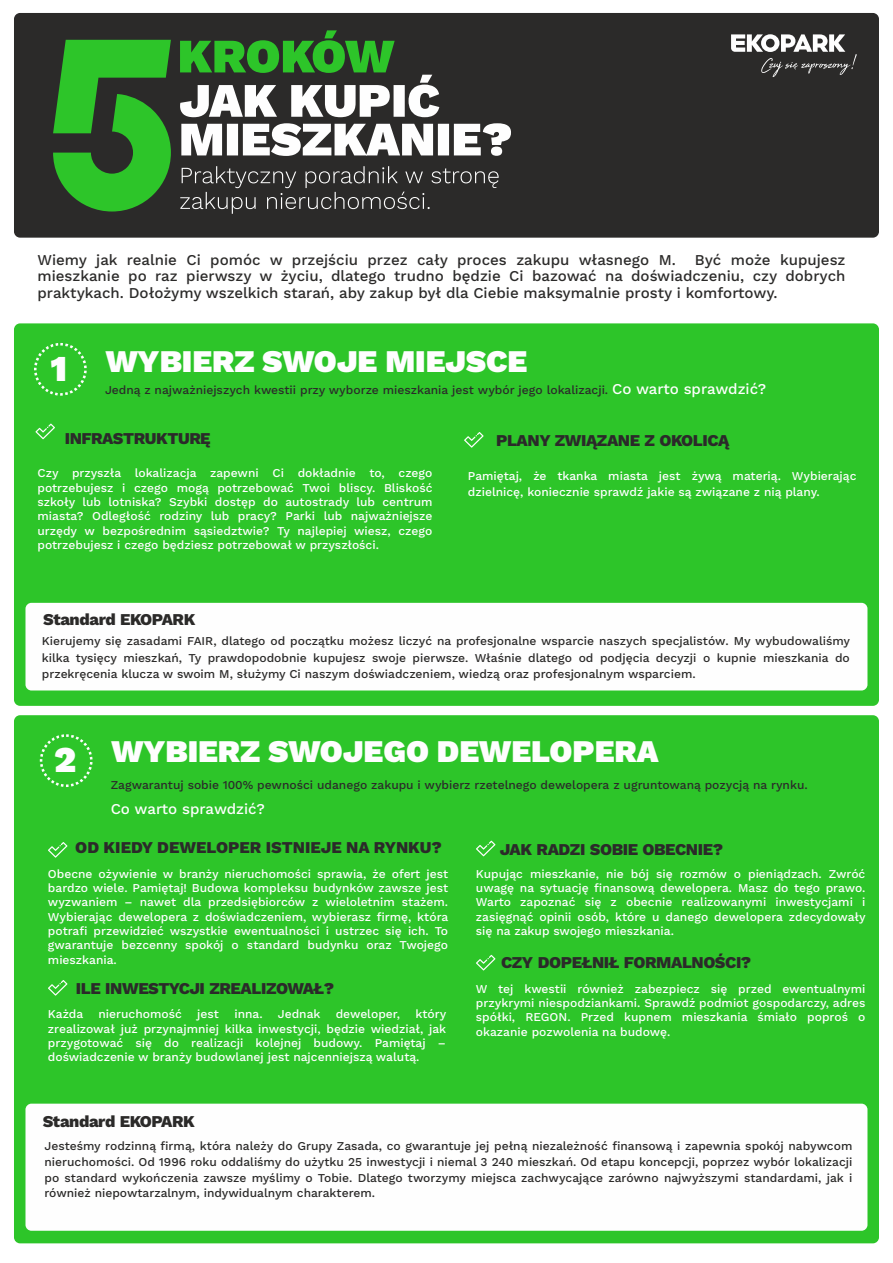
<style>
.page{position:relative;width:893px;height:1263px;background:#fff}
.page>*{position:absolute;margin:0;border:0;box-sizing:border-box;transform-origin:0 0}
.t1{font:900 36.45px "Work Sans";color:#fefefe}
.t2{font:900 31.5px "Work Sans";color:#fefefe}
.t3{font:800 16.5px "Work Sans";letter-spacing:-.025em;color:#2b2a29}
.t4{font:800 16.5px "Work Sans";color:#2b2a29}
.t5{font:500 15px/16.6px "Work Sans";color:#2b2a29;text-align:justify}
.t6{font:500 15px "Work Sans";color:#fefefe}
.t7{font:500 12px/14.4px "Work Sans";color:#fefefe;text-align:justify}
.t8{font:500 12px/15.6px "Work Sans";color:#2b2a29;text-align:justify}
.s1{font-size:15px;color:#fefefe}
</style>
<div class="page">
<div style="left:14px;top:13px;width:865px;height:225px;background:#2b2a29;border-radius:6px"></div>
<svg style="left:53px;top:40px;width:118px;height:171px"></svg>
<svg style="left:180px;top:30px;width:331px;height:126px"></svg>
<svg style="left:180px;top:166px;width:319px;height:48px"></svg>
<svg style="left:731px;top:34px;width:126px;height:43px"></svg>
<div style="left:14px;top:323px;width:865px;height:383px;background:#2dc529;border-radius:6px"></div>
<svg style="left:36px;top:424px;width:19px;height:15px"></svg>
<svg style="left:464px;top:432px;width:20px;height:16px"></svg>
<div style="left:25px;top:603px;width:842px;height:87px;background:#fefefe;border-radius:6px"></div>
<div style="left:14px;top:715px;width:865px;height:528px;background:#2dc529;border-radius:6px"></div>
<svg style="left:476px;top:841px;width:19px;height:15px"></svg>
<svg style="left:48px;top:980px;width:19px;height:15px"></svg>
<svg style="left:476px;top:955px;width:19px;height:15px"></svg>
<svg style="left:48px;top:842px;width:19px;height:16px"></svg>
<div style="left:34px;top:343px;width:53px;height:53px;border:3px dashed #fefefe;border-radius:50%"></div>
<div style="left:40px;top:734px;width:53px;height:53px;border:3px dashed #fefefe;border-radius:50%"></div>
<div style="left:25px;top:1104px;width:842px;height:127px;background:#fefefe;border-radius:6px"></div>
<p class="t5" style="left:38px;top:251px;width:640px">Wiemy jak realnie Ci pomóc w przejściu przez cały proces zakupu własnego M.</p>
<p class="t5" style="left:38px;top:251px;width:809px;text-indent:657px">Być może kupujesz mieszkanie po raz pierwszy w życiu, dlatego trudno będzie Ci bazować na doświadczeniu, czy dobrych praktykach. Dołożymy wszelkich starań, aby zakup był dla Ciebie maksymalnie prosty i komfortowy.</p>
<h2 class="t2" style="left:106px;top:343px;width:423px">WYBIERZ SWOJE MIEJSCE</h2>
<p class="t8" style="left:105px;top:382px;width:663px">Jedną z najważniejszych kwestii przy wyborze mieszkania jest wybór jego lokalizacji. <span class="s1">Co warto sprawdzić?</span></p>
<h3 class="t3" style="left:496px;top:431px;width:235px">PLANY ZWIĄZANE Z OKOLICĄ</h3>
<p class="t7" style="left:37px;top:466px;width:397px">Czy przyszła lokalizacja zapewni Ci dokładnie to, czego potrzebujesz i czego mogą potrzebować Twoi bliscy. Bliskość szkoły lub lotniska? Szybki dostęp do autostrady lub centrum miasta? Odległość rodziny lub pracy? Parki lub najważniejsze urzędy w bezpośrednim sąsiedztwie? Ty najlepiej wiesz, czego potrzebujesz i czego będziesz potrzebował w przyszłości.</p>
<p class="t7" style="left:468px;top:467px;width:390px;line-height:16.6px">Pamiętaj, że tkanka miasta jest żywą materią. Wybierając dzielnicę, koniecznie sprawdź jakie są związane z nią plany.</p>
<h1 class="t1" style="left:51px;top:347px;width:18px">1</h1>
<h3 class="t3" style="left:65px;top:429px;width:147px">INFRASTRUKTURĘ</h3>
<h3 class="t3" style="left:43px;top:609px;width:154px">Standard EKOPARK</h3>
<p class="t8" style="left:42px;top:633px;width:810px;line-height:16.5px">Kierujemy się zasadami FAIR, dlatego od początku możesz liczyć na profesjonalne wsparcie naszych specjalistów. My wybudowaliśmy kilka tysięcy mieszkań, Ty prawdopodobnie kupujesz swoje pierwsze. Właśnie dlatego od podjęcia decyzji o kupnie mieszkania do przekręcenia klucza w swoim M, służymy Ci naszym doświadczeniem, wiedzą oraz profesjonalnym wsparciem.</p>
<h2 class="t2" style="left:112px;top:733px;width:548px">WYBIERZ SWOJEGO DEWELOPERA</h2>
<p class="t8" style="left:111px;top:777px;width:698px">Zagwarantuj sobie 100% pewności udanego zakupu i wybierz rzetelnego dewelopera z ugruntowaną pozycją na rynku.</p>
<p class="t6" style="left:111px;top:800px;width:156px">Co warto sprawdzić?</p>
<h3 class="t3" style="left:500px;top:840px;width:225px">JAK RADZI SOBIE OBECNIE?</h3>
<p class="t7" style="left:48px;top:866px;width:402px">Obecne ożywienie w branży nieruchomości sprawia, że ofert jest bardzo wiele. Pamiętaj! Budowa kompleksu budynków zawsze jest wyzwaniem – nawet dla przedsiębiorców z wieloletnim stażem.<br>Wybierając dewelopera z doświadczeniem, wybierasz firmę, która potrafi przewidzieć wszystkie ewentualności i ustrzec się ich. To gwarantuje bezcenny spokój o standard budynku oraz Twojego mieszkania.</p>
<h3 class="t3" style="left:76px;top:978px;width:260px">ILE INWESTYCJI ZREALIZOWAŁ?</h3>
<p class="t7" style="left:48px;top:1007px;width:37px">Każda</p>
<p class="t7" style="left:99px;top:1007px;width:85px">nieruchomość</p>
<p class="t7" style="left:197px;top:1007px;width:23px">jest</p>
<p class="t7" style="left:234px;top:1007px;width:30px">inna.</p>
<p class="t7" style="left:278px;top:1007px;width:44px">Jednak</p>
<p class="t7" style="left:336px;top:1007px;width:66px">deweloper,</p>
<h1 class="t1" style="left:54px;top:738px;width:24px">2</h1>
<h3 class="t4" style="left:75px;top:837px;width:368px">OD KIEDY DEWELOPER ISTNIEJE NA RYNKU?</h3>
<p class="t7" style="left:476px;top:866px;width:391px">Kupując mieszkanie, nie bój się rozmów o pieniądzach. Zwróć uwagę na sytuację finansową dewelopera. Masz do tego prawo.<br>Warto zapoznać się z obecnie realizowanymi inwestycjami i zasięgnąć opinii osób, które u danego dewelopera zdecydowały się na zakup swojego mieszkania.</p>
<h3 class="t3" style="left:501px;top:953px;width:252px">CZY DOPEŁNIŁ FORMALNOŚCI?</h3>
<p class="t7" style="left:476px;top:981px;width:391px">W tej kwestii również zabezpiecz się przed ewentualnymi przykrymi niespodziankami. Sprawdź podmiot gospodarczy, adres spółki, REGON. Przed kupnem mieszkania śmiało poproś o okazanie pozwolenia na budowę.</p>
<p class="t7" style="left:48px;top:1007px;width:400px;text-indent:367px">który zrealizował już przynajmniej kilka inwestycji, będzie wiedział, jak przygotować się do realizacji kolejnej budowy. Pamiętaj – doświadczenie w branży budowlanej jest najcenniejszą walutą.</p>
<h3 class="t3" style="left:43px;top:1112px;width:154px">Standard EKOPARK</h3>
<p class="t8" style="left:44px;top:1138px;width:809px">Jesteśmy rodzinną firmą, która należy do Grupy Zasada, co gwarantuje jej pełną niezależność finansową i zapewnia spokój nabywcom nieruchomości. Od 1996 roku oddaliśmy do użytku 25 inwestycji i niemal 3 240 mieszkań. Od etapu koncepcji, poprzez wybór lokalizacji po standard wykończenia zawsze myślimy o Tobie. Dlatego tworzymy miejsca zachwycające zarówno najwyższymi standardami, jak i również niepowtarzalnym, indywidualnym charakterem.</p>
</div>
